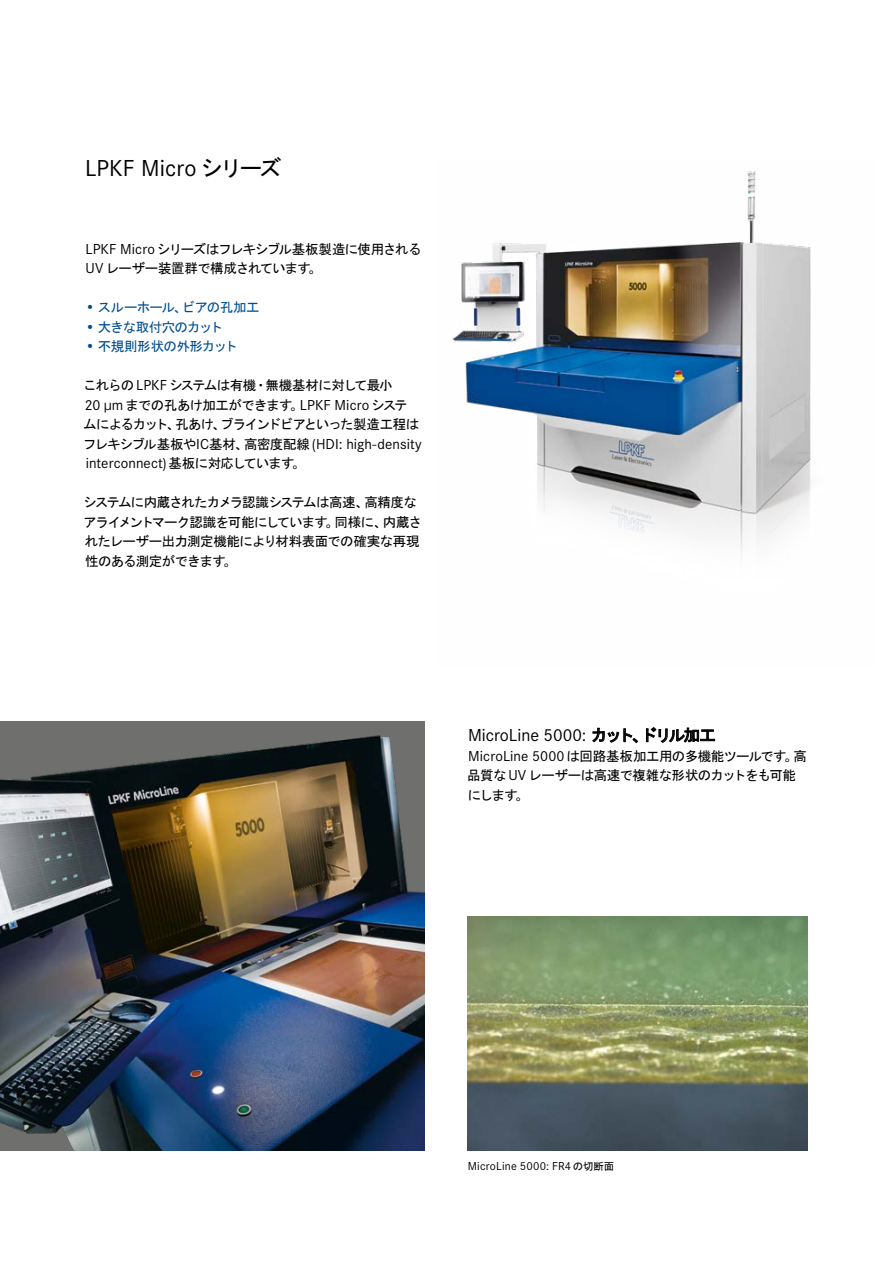
<style>
.page{position:relative;width:893px;height:1263px;background:#fff}
.page>*{position:absolute;margin:0;border:0;box-sizing:border-box;transform-origin:0 0}
.t1{font:24px "Corporate S";letter-spacing:.005em;color:#000}
.t2{font:18px "Corporate S";letter-spacing:-.005em;color:#000}
.t3{font:15px/19.5px "Corporate S";letter-spacing:.005em;color:#000}
.t4{font:13.5px/19.5px "MS Gothic";letter-spacing:-.055em;color:#000}
.t5{font:13.5px/19.5px "MS Gothic";letter-spacing:-.05em;color:#004e91}
.t6{font:12px "Corporate S";letter-spacing:.015em;color:#000}
.s1{font-family:"MS Gothic";font-size:22.5px}
.s2{font-family:"Corporate S";font-size:15px}
.s3{font-family:"MS Gothic";font-size:13.5px}
.s4{font-family:"MS Gothic";font-size:16.5px}
.s5{font-family:"MS Gothic";font-size:10.5px}
</style>
<div class="page">
<img style="left:452px;top:171px;width:359px;height:385px">
<img style="left:468px;top:917px;width:340px;height:234px">
<div style="left:0;top:722px;width:425px;height:429px;background:#6f6f6e"></div>
<img style="left:0;top:735px;width:425px;height:416px">
<h1 class="t1" style="left:85px;top:152px;width:198px">LPKF Micro <span class="s1">シリーズ</span></h1>
<p class="t4" style="left:85px;top:239px;width:338px"><span class="s2">LPKF Micro</span> シリーズはフレキシブル基板製造に使用される<br><span class="s2">UV</span> レーザー装置群で構成されています。</p>
<p class="t5" style="left:98px;top:297px;width:163px">スルーホール、ビアの孔加工大きな取付穴のカット<br>不規則形状の外形カット</p>
<p class="t4" style="left:83px;top:375px;width:338px">これらの <span class="s2">LPKF</span> システムは有機・無機基材に対して最小<br><span class="s2">20 μm</span> までの孔あけ加工ができます。<span class="s2">LPKF Micro</span> システムによるカット、孔あけ、ブラインドビアといった製造工程は</p>
<p class="t3" style="left:83px;top:433px;width:340px"><span class="s3">フレキシブル基板や</span>IC<span class="s3">基材、高密度配線</span> (HDI: high-density interconnect) <span class="s3">基板に対応しています。</span></p>
<p class="t4" style="left:83px;top:492px;width:340px">システムに内蔵されたカメラ認識システムは高速、高精度なアライメントマーク認識を可能にしています。同様に、内蔵されたレーザー出力測定機能により材料表面での確実な再現性のある測定ができます。</p>
<h2 class="t2" style="left:468px;top:723px;width:249px">MicroLine 5000: <span class="s4">カット、ドリル加工</span></h2>
<p class="t4" style="left:467px;top:746px;width:341px"><span class="s2">MicroLine 5000</span> は回路基板加工用の多機能ツールです。高品質な <span class="s2">UV</span> レーザーは高速で複雑な形状のカットをも可能にします。</p>
<p class="t6" style="left:468px;top:1158px;width:148px">MicroLine 5000: FR4 <span class="s5">の切断面</span></p>
</div>
